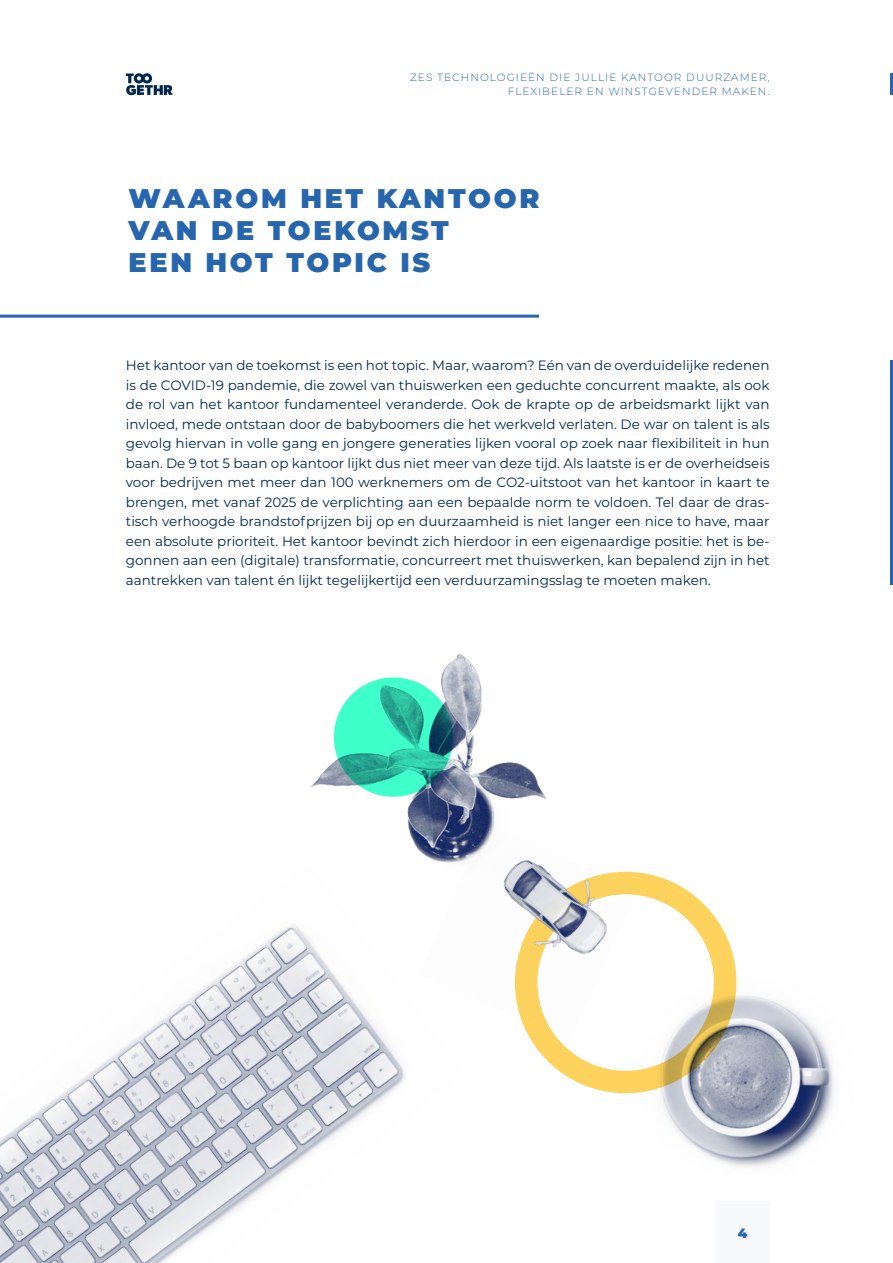
<style>
.page{position:relative;width:893px;height:1263px;background:#fff}
.page>*{position:absolute;margin:0;border:0;box-sizing:border-box;transform-origin:0 0}
.t1{font:900 27px/32.4px "Montserrat";letter-spacing:.1em;color:#2765ac}
.t2{font:13.5px/19.5px "Montserrat";color:#00284d;text-align:justify}
.t3{font:900 13.5px "Montserrat";color:#2765ac}
.t4{font:300 10.5px/13.5px "Montserrat";letter-spacing:.1em;color:#2765ac;text-align:right}
</style>
<div class="page">
<svg style="left:126px;top:73px;width:47px;height:22px"></svg>
<hr style="left:890px;top:73px;width:3px;height:21px;background:#2765ac">
<img style="left:0;top:932px;width:405px;height:331px">
<img style="left:594px;top:978px;width:240px;height:189px">
<div style="left:515px;top:872px;width:221px;height:221px;border:22px solid #fec935;border-radius:50%"></div>
<img style="left:515px;top:871px;width:121px;height:169px">
<img style="left:280px;top:654px;width:300px;height:278px">
<svg style="left:334px;top:677px;width:119px;height:120px;background:#33d1ad"></svg>
<hr style="left:890px;top:360px;width:3px;height:224px;background:#2765ac">
<div style="left:716px;top:1202px;width:54px;height:61px;background:#f7f9fb"></div>
<hr style="left:0;top:315px;width:539px;height:3px;background:#2765ac">
<p class="t4" style="left:410px;top:70px;width:361px">ZES TECHNOLOGIEËN DIE JULLIE KANTOOR DUURZAMER,<br>FLEXIBELER EN WINSTGEVENDER MAKEN.</p>
<h1 class="t1" style="left:129px;top:180px;width:412px">WAAROM HET KANTOOR<br>VAN DE TOEKOMST<br>EEN HOT TOPIC IS</h1>
<p class="t2" style="left:126px;top:355px;width:645px">Het kantoor van de toekomst is een hot topic. Maar, waarom? Eén van de overduidelijke redenen is de COVID-19 pandemie, die zowel van thuiswerken een geduchte concurrent maakte, als ook de rol van het kantoor fundamenteel veranderde. Ook de krapte op de arbeidsmarkt lijkt van invloed, mede ontstaan door de babyboomers die het werkveld verlaten. De war on talent is als gevolg hiervan in volle gang en jongere generaties lijken vooral op zoek naar flexibiliteit in hun baan. De 9 tot 5 baan op kantoor lijkt dus niet meer van deze tijd. Als laatste is er de overheidseis voor bedrijven met meer dan 100 werknemers om de CO2-uitstoot van het kantoor in kaart te brengen, met vanaf 2025 de verplichting aan een bepaalde norm te voldoen. Tel daar de dras&shy;tisch verhoogde brandstofprijzen bij op en duurzaamheid is niet langer een nice to have, maar een absolute prioriteit. Het kantoor bevindt zich hierdoor in een eigenaardige positie: het is be&shy;gonnen aan een (digitale) transformatie, concurreert met thuiswerken, kan bepalend zijn in het aantrekken van talent én lijkt tegelijkertijd een verduurzamingsslag te moeten maken.</p>
<p class="t3" style="left:738px;top:1223px;width:11px">4</p>
</div>
